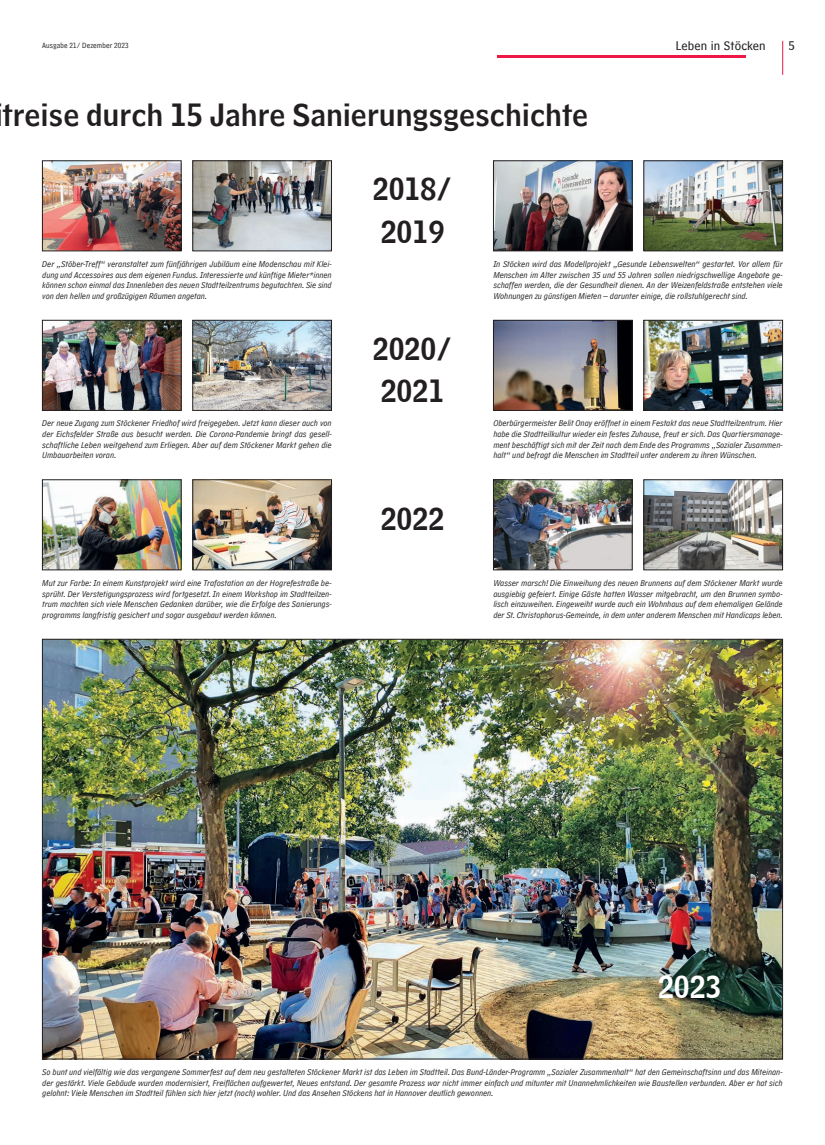
<style>
.page{position:relative;width:825px;height:1145px;background:#fff}
.page>*{position:absolute;margin:0;border:0;box-sizing:border-box;transform-origin:0 0}
.t1{font:30px "HM Headline";color:#231f20}
.t2{font:30px/42.5px "HM Headline";color:#231f20;scale:.95 1}
.t3{font:30px "HM Headline";color:#fff;scale:.95 1}
.t4{font:13px "HM Text";letter-spacing:.01em;color:#231f20}
.t5{font:italic 9px/10.6px "HM Comment";letter-spacing:.01em;color:#231f20;text-align:justify}
.t6{font:8px "HM Comment";letter-spacing:.01em;color:#231f20}
</style>
<div class="page">
<hr style="left:782px;top:41px;width:1px;height:34px;background:#ed1845">
<hr style="left:497px;top:55px;width:248px;height:3px;background:#ed1845">
<img style="left:44px;top:641px;width:736px;height:416px">
<img style="left:44px;top:163px;width:135px;height:86px">
<div style="left:42px;top:161px;width:139px;height:90px;border:1px solid #231f20"></div>
<img style="left:194px;top:163px;width:135px;height:86px">
<div style="left:192px;top:161px;width:139px;height:90px;border:1px solid #231f20"></div>
<img style="left:495px;top:163px;width:135px;height:86px">
<div style="left:493px;top:161px;width:139px;height:90px;border:1px solid #231f20"></div>
<img style="left:645px;top:163px;width:135px;height:86px">
<div style="left:643px;top:161px;width:139px;height:90px;border:1px solid #231f20"></div>
<img style="left:44px;top:322px;width:135px;height:86px">
<div style="left:42px;top:320px;width:139px;height:90px;border:1px solid #231f20"></div>
<img style="left:194px;top:322px;width:135px;height:86px">
<div style="left:192px;top:320px;width:139px;height:90px;border:1px solid #231f20"></div>
<img style="left:495px;top:322px;width:135px;height:86px">
<div style="left:493px;top:320px;width:139px;height:90px;border:1px solid #231f20"></div>
<img style="left:645px;top:322px;width:135px;height:86px">
<div style="left:643px;top:320px;width:139px;height:90px;border:1px solid #231f20"></div>
<img style="left:44px;top:482px;width:135px;height:86px">
<div style="left:42px;top:480px;width:139px;height:90px;border:1px solid #231f20"></div>
<img style="left:194px;top:482px;width:135px;height:86px">
<div style="left:192px;top:480px;width:139px;height:90px;border:1px solid #231f20"></div>
<img style="left:495px;top:482px;width:135px;height:86px">
<div style="left:493px;top:480px;width:139px;height:90px;border:1px solid #231f20"></div>
<img style="left:645px;top:482px;width:135px;height:86px">
<div style="left:643px;top:480px;width:139px;height:90px;border:1px solid #231f20"></div>
<p class="t6" style="left:42px;top:38px;width:88px">Ausgabe 21/ Dezember 2023</p>
<h2 class="t4" style="left:675px;top:34px;width:91px">Leben in Stöcken</h2>
<h2 class="t4" style="left:788px;top:34px;width:8px">5</h2>
<h1 class="t1" style="left:2px;top:89px;width:587px">treise durch 15 Jahre Sanierungsgeschichte</h1>
<h1 class="t2" style="left:373px;top:164px;width:85px">2018/<br>2019</h1>
<p class="t5" style="left:42px;top:259px;width:291px">Der „Stöber-Treff“ veranstaltet zum fünfjährigen Jubiläum eine Modenschau mit Klei&shy;dung und Accessoires aus dem eigenen Fundus. Interessierte und künftige Mieter*innen können schon einmal das Innenleben des neuen Stadtteilzentrums begutachten. Sie sind von den hellen und großzügigen Räumen angetan.</p>
<p class="t5" style="left:493px;top:259px;width:291px">In Stöcken wird das Modellprojekt „Gesunde Lebenswelten“ gestartet. Vor allem für Menschen im Alter zwischen 35 und 55 Jahren sollen niedrigschwellige Angebote ge&shy;schaffen werden, die der Gesundheit dienen. An der Weizenfeldstraße entstehen viele Wohnungen zu günstigen Mieten – darunter einige, die rollstuhlgerecht sind.</p>
<h1 class="t2" style="left:373px;top:323px;width:85px">2020/<br>2021</h1>
<p class="t5" style="left:42px;top:418px;width:291px">Der neue Zugang zum Stöckener Friedhof wird freigegeben. Jetzt kann dieser auch von der Eichsfelder Straße aus besucht werden. Die Corona-Pandemie bringt das gesell&shy;schaftliche Leben weitgehend zum Erliegen. Aber auf dem Stöckener Markt gehen die Umbauarbeiten voran.</p>
<p class="t5" style="left:493px;top:418px;width:291px">Oberbürgermeister Belit Onay eröffnet in einem Festakt das neue Stadtteilzentrum. Hier habe die Stadtteilkultur wieder ein festes Zuhause, freut er sich. Das Quartiersmanage&shy;ment beschäftigt sich mit der Zeit nach dem Ende des Programms „Sozialer Zusammen&shy;halt“ und befragt die Menschen im Stadtteil unter anderem zu ihren Wünschen.</p>
<h1 class="t2" style="left:380px;top:493px;width:68px">2022</h1>
<p class="t5" style="left:42px;top:577px;width:291px">Mut zur Farbe: In einem Kunstprojekt wird eine Trafostation an der Hogrefestraße be&shy;sprüht. Der Verstetigungsprozess wird fortgesetzt. In einem Workshop im Stadtteilzen&shy;trum machten sich viele Menschen Gedanken darüber, wie die Erfolge des Sanierungs&shy;programms langfristig gesichert und sogar ausgebaut werden können.</p>
<p class="t5" style="left:493px;top:577px;width:291px">Wasser marsch! Die Einweihung des neuen Brunnens auf dem Stöckener Markt wurde ausgiebig gefeiert. Einige Gäste hatten Wasser mitgebracht, um den Brunnen symbo&shy;lisch einzuweihen. Eingeweiht wurde auch ein Wohnhaus auf dem ehemaligen Gelände der St. Christophorus-Gemeinde, in dem unter anderem Menschen mit Handicaps leben.</p>
<h1 class="t3" style="left:658px;top:961px;width:68px">2023</h1>
<p class="t5" style="left:42px;top:1066px;width:741px">So bunt und vielfältig wie das vergangene Sommerfest auf dem neu gestalteten Stöckener Markt ist das Leben im Stadtteil. Das Bund-Länder-Programm „Sozialer Zusammenhalt“ hat den Gemeinschaftsinn und das Miteinan&shy;der gestärkt. Viele Gebäude wurden modernisiert, Freiflächen aufgewertet, Neues entstand. Der gesamte Prozess war nicht immer einfach und mitunter mit Unannehmlichkeiten wie Baustellen verbunden. Aber er hat sich gelohnt: Viele Menschen im Stadtteil fühlen sich hier jetzt (noch) wohler. Und das Ansehen Stöckens hat in Hannover deutlich gewonnen.</p>
</div>
